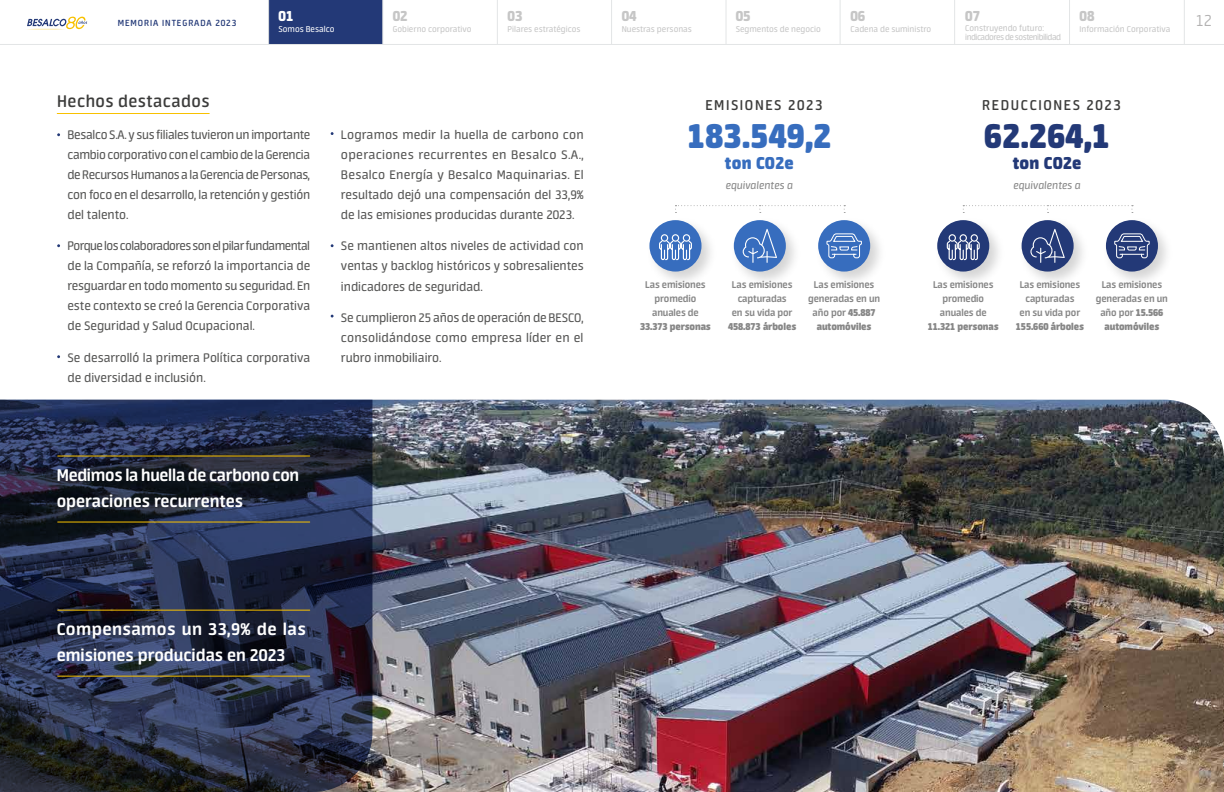
<style>
.page{position:relative;width:1224px;height:792px;background:#fff}
.page>*{position:absolute;margin:0;border:0;box-sizing:border-box;transform-origin:0 0}
.t1{font:900 38px "Neuron";letter-spacing:.01em;color:#376dbe}
.t2{font:900 38px "Neuron";color:#233977}
.t3{font:700 19px/26px "Neuron";color:#fff}
.t4{font:600 19px "Neuron";letter-spacing:.025em;color:#3c3c3b}
.t5{font:900 19px "Neuron";letter-spacing:.01em;color:#376dbe}
.t6{font:900 19px "Neuron";letter-spacing:.01em;color:#233977}
.t7{font:300 18px "Neuron";color:#b3b2b2}
.t8{font:600 16px "Neuron";letter-spacing:.1em;color:#3c3c3b}
.t9{font:800 16px "Neuron";color:#c6c6c6}
.t10{font:800 16px "Neuron";color:#fff}
.t11{font:14px/20px "Neuron";color:#575756;text-align:justify}
.t12{font:italic 12px "Neuron";color:#878787}
.t13{font:700 11px/14px "Neuron";letter-spacing:-.01em;color:#878787;text-align:center}
.t14{font:900 11px "Neuron";letter-spacing:-.01em;color:#878787}
.t15{font:600 10px "Neuron";letter-spacing:.095em;color:#233977}
.t16{font:9.5px "Neuron";color:#c6c6c6}
.t17{font:9.5px/9px "Neuron";letter-spacing:-.05em;color:#c6c6c6}
.t18{font:9.5px "Neuron";color:#fff}
.s1{font-weight:900}
</style>
<div class="page">
<img style="left:372px;top:400px;width:852px;height:392px">
<svg style="left:0;top:400px;width:372px;height:392px;background:#262d46"></svg>
<div style="left:269px;top:0;width:114px;height:44px;background:#233977"></div>
<svg style="left:27px;top:17px;width:60px;height:13px"></svg>
<hr style="left:57px;top:113px;width:152px;height:1px;background:#f8c100">
<hr style="left:58px;top:456px;width:252px;height:1px;background:#f8c100">
<hr style="left:58px;top:610px;width:252px;height:1px;background:#f8c100">
<hr style="left:58px;top:522px;width:252px;height:1px;background:#f8c100">
<hr style="left:58px;top:676px;width:252px;height:1px;background:#f8c100">
<div style="left:646px;top:216px;width:71px;height:72px;background:#000;opacity:.17"></div>
<div style="left:649px;top:220px;width:53px;height:52px;background:#376dbe;border-radius:50%"></div>
<div style="left:934px;top:216px;width:71px;height:72px;background:#000;opacity:.17"></div>
<div style="left:937px;top:220px;width:52px;height:52px;background:#233977;border-radius:50%"></div>
<div style="left:730px;top:216px;width:72px;height:72px;background:#000;opacity:.17"></div>
<div style="left:734px;top:220px;width:52px;height:52px;background:#376dbe;border-radius:50%"></div>
<div style="left:1018px;top:216px;width:71px;height:72px;background:#000;opacity:.17"></div>
<div style="left:1022px;top:220px;width:52px;height:52px;background:#233977;border-radius:50%"></div>
<div style="left:815px;top:216px;width:71px;height:72px;background:#000;opacity:.17"></div>
<div style="left:818px;top:220px;width:52px;height:52px;background:#376dbe;border-radius:50%"></div>
<div style="left:1102px;top:216px;width:72px;height:72px;background:#000;opacity:.17"></div>
<div style="left:1106px;top:220px;width:52px;height:52px;background:#233977;border-radius:50%"></div>
<svg style="left:659px;top:234px;width:33px;height:27px"></svg>
<svg style="left:946px;top:234px;width:34px;height:27px"></svg>
<svg style="left:743px;top:229px;width:34px;height:34px"></svg>
<svg style="left:1030px;top:229px;width:35px;height:34px"></svg>
<svg style="left:826px;top:233px;width:36px;height:26px"></svg>
<svg style="left:1114px;top:233px;width:36px;height:26px"></svg>
<svg style="left:675px;top:205px;width:170px;height:8px"></svg>
<svg style="left:963px;top:205px;width:170px;height:8px"></svg>
<hr style="left:0;top:44px;width:1224px;height:1px;background:#e3e5e6">
<hr style="left:497px;top:0;width:1px;height:44px;background:#e3e5e6">
<hr style="left:383px;top:0;width:1px;height:44px;background:#e3e5e6">
<hr style="left:268px;top:0;width:1px;height:44px;background:#e3e5e6">
<hr style="left:611px;top:0;width:1px;height:44px;background:#e3e5e6">
<hr style="left:726px;top:0;width:1px;height:44px;background:#e3e5e6">
<hr style="left:840px;top:0;width:1px;height:44px;background:#e3e5e6">
<hr style="left:954px;top:0;width:1px;height:44px;background:#e3e5e6">
<hr style="left:1069px;top:0;width:1px;height:44px;background:#e3e5e6">
<hr style="left:1184px;top:0;width:1px;height:44px;background:#e3e5e6">
<p class="t10" style="left:279px;top:6px;width:16px">01</p>
<p class="t18" style="left:279px;top:24px;width:57px">Somos Besalco</p>
<p class="t9" style="left:393px;top:6px;width:16px">02</p>
<p class="t16" style="left:393px;top:24px;width:80px">Gobierno corporativo</p>
<p class="t9" style="left:508px;top:6px;width:16px">03</p>
<p class="t16" style="left:508px;top:24px;width:75px">Pilares estratégicos</p>
<p class="t9" style="left:622px;top:6px;width:16px">04</p>
<p class="t16" style="left:622px;top:24px;width:72px">Nuestras personas</p>
<p class="t9" style="left:736px;top:6px;width:16px">05</p>
<p class="t16" style="left:736px;top:24px;width:87px">Segmentos de negocio</p>
<p class="t9" style="left:850px;top:6px;width:16px">06</p>
<p class="t16" style="left:850px;top:24px;width:82px">Cadena de suministro</p>
<p class="t9" style="left:965px;top:6px;width:16px">07</p>
<p class="t17" style="left:965px;top:24px;width:97px">Construyendo futuro: indicadores de sostenibilidad</p>
<p class="t9" style="left:1080px;top:6px;width:16px">08</p>
<p class="t16" style="left:1080px;top:24px;width:92px">Información Corporativa</p>
<p class="t15" style="left:118px;top:17px;width:120px">MEMORIA INTEGRADA 2023</p>
<p class="t7" style="left:1196px;top:11px;width:18px">12</p>
<h2 class="t4" style="left:57px;top:90px;width:154px">Hechos destacados</h2>
<p class="t11" style="left:67px;top:125px;width:244px">Besalco S.A. y sus filiales tuvieron un importante cambio corporativo con el cambio de la Gerencia de Recursos Humanos a la Gerencia de Personas, con foco en el desarrollo, la retención y gestión del talento.</p>
<p class="t11" style="left:67px;top:236px;width:244px">Porque los colaboradores son el pilar fundamental de la Compañía, se reforzó la importancia de resguardar en todo momento su seguridad. En este contexto se creó la Gerencia Corporativa de Seguridad y Salud Ocupacional.</p>
<p class="t11" style="left:67px;top:348px;width:244px">Se desarrolló la primera Política corporativa de diversidad e inclusión.</p>
<p class="t11" style="left:341px;top:125px;width:244px">Logramos medir la huella de carbono con operaciones recurrentes en Besalco S.A., Besalco Energía y Besalco Maquinarias. El resultado dejó una compensación del 33,9% de las emisiones producidas durante 2023.</p>
<p class="t11" style="left:341px;top:236px;width:244px">Se mantienen altos niveles de actividad con ventas y backlog históricos y sobresalientes indicadores de seguridad.</p>
<p class="t11" style="left:341px;top:308px;width:244px">Se cumplieron 25 años de operación de BESCO, consolidándose como empresa líder en el rubro inmobiliairo.</p>
<h2 class="t3" style="left:57px;top:462px;width:244px">Medimos la huella de carbono con operaciones recurrentes</h2>
<h2 class="t3" style="left:57px;top:616px;width:251px">Compensamos un 33,9% de las emisiones producidas en 2023</h2>
<p class="t8" style="left:705px;top:96px;width:119px">EMISIONES 2023</p>
<p class="t8" style="left:982px;top:96px;width:140px">REDUCCIONES 2023</p>
<h1 class="t1" style="left:687px;top:113px;width:145px">183.549,2</h1>
<h2 class="t5" style="left:725px;top:152px;width:70px">ton CO2e</h2>
<h1 class="t2" style="left:984px;top:113px;width:127px">62.264,1</h1>
<h2 class="t6" style="left:1013px;top:152px;width:70px">ton CO2e</h2>
<p class="t12" style="left:726px;top:179px;width:69px">equivalentes a</p>
<p class="t12" style="left:1013px;top:179px;width:69px">equivalentes a</p>
<p class="t13" style="left:645px;top:277px;width:62px">Las emisiones promedio anuales de</p>
<p class="t14" style="left:640px;top:320px;width:72px">33.373 personas</p>
<p class="t13" style="left:732px;top:277px;width:62px">Las emisiones capturadas en su vida por</p>
<p class="t14" style="left:728px;top:320px;width:70px">458.873 árboles</p>
<p class="t13" style="left:933px;top:277px;width:62px">Las emisiones promedio anuales de</p>
<p class="t14" style="left:928px;top:320px;width:72px">11.321 personas</p>
<p class="t13" style="left:1020px;top:277px;width:62px">Las emisiones capturadas en su vida por</p>
<p class="t14" style="left:1016px;top:320px;width:70px">155.660 árboles</p>
<p class="t13" style="left:808px;top:277px;width:73px">Las emisiones generadas en un año por <span class="s1">45.887 automóviles</span></p>
<p class="t13" style="left:1096px;top:277px;width:73px">Las emisiones generadas en un año por <span class="s1">15.566 automóviles</span></p>
</div>
